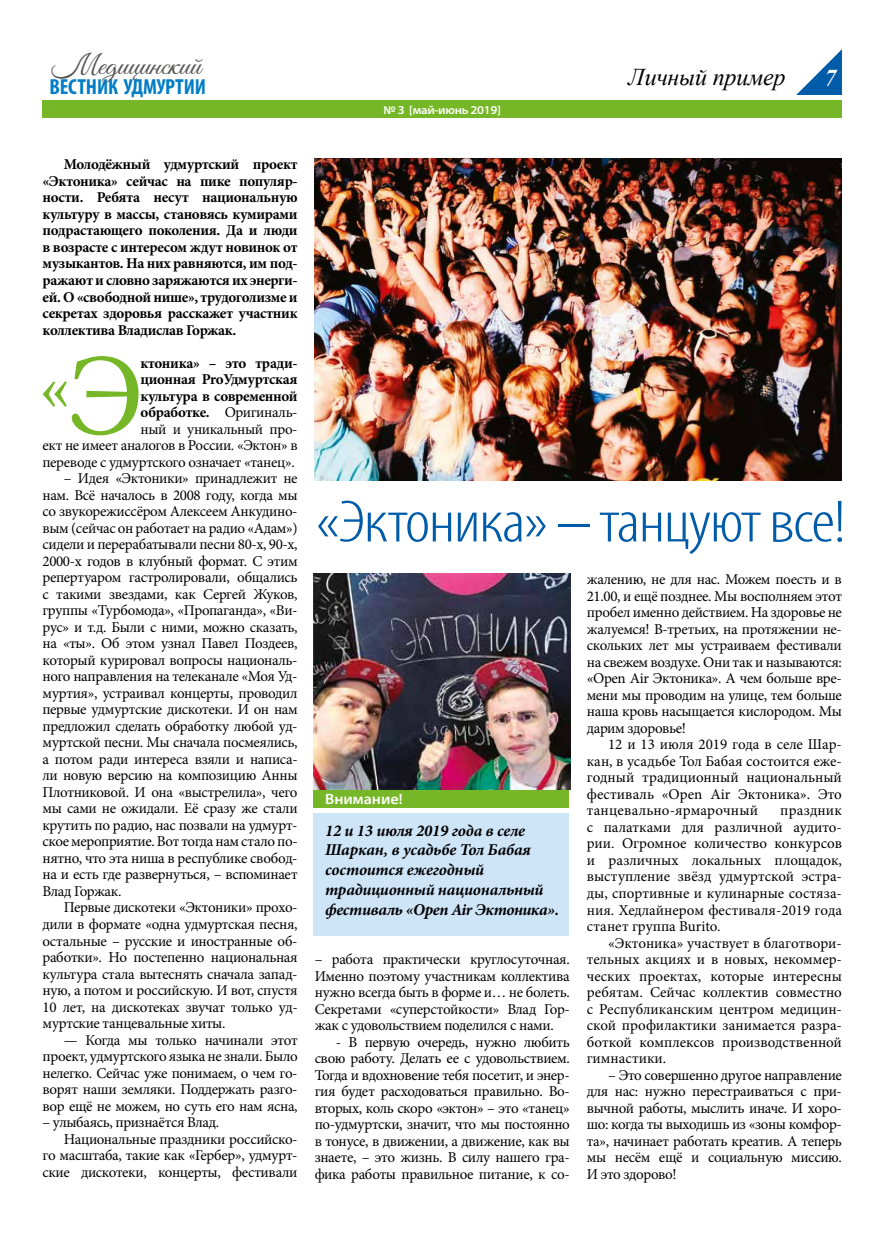
<style>
.page{position:relative;width:893px;height:1234px;background:#fff}
.page>*{position:absolute;margin:0;border:0;box-sizing:border-box;transform-origin:0 0}
.t1{font:69.9px "Minion Pro";color:#75b726}
.t2{font:300 condensed 60px "Myriad Pro";letter-spacing:-.025em;color:#005ba9;scale:1.2 1}
.t3{font:27.9px "Good Vibes Pro";color:#565655;scale:1.1 1}
.t4{font:italic 24px "Times New Roman";letter-spacing:-.01em;color:#000}
.t5{font:italic 700 24px "Times New Roman";color:#fff}
.t6{font:700 condensed 21.9px "Myriad Pro";letter-spacing:-.005em;color:#007dc6}
.t7{font:italic 700 16.5px/19.8px "Minion Pro";letter-spacing:-.015em;color:#000}
.t8{font:15px/16.5px "Minion Pro";letter-spacing:-.025em;color:#000;text-align:justify}
.t9{font:700 15px/16.5px "Minion Pro";letter-spacing:-.025em;color:#000;text-align:justify}
.t10{font:600 semi-expanded 15px "Myriad Pro";color:#fff}
.t11{font:600 semi-expanded 12px "Myriad Pro";letter-spacing:-.025em;color:#fff}
.s1{font-size:116.55px}
.s2{font-weight:700}
</style>
<div class="page">
<svg style="left:796px;top:49px;width:46px;height:46px"></svg>
<div style="left:43px;top:101px;width:799px;height:17px;background:#75b726"></div>
<div style="left:314px;top:812px;width:255px;height:123px;background:#cee4f7"></div>
<div style="left:314px;top:788px;width:255px;height:19px;background:#75b726"></div>
<img style="left:314px;top:573px;width:257px;height:216px">
<img style="left:315px;top:158px;width:527px;height:322px">
<h3 class="t3" style="left:52px;top:48px;width:137px">Медицинский</h3>
<h3 class="t6" style="left:49px;top:73px;width:158px">ВЕСТНИК УДМУРТИИ</h3>
<p class="t11" style="left:384px;top:103px;width:119px">№ 3 [май-июнь 2019]</p>
<h3 class="t4" style="left:628px;top:61px;width:159px">Личный пример</h3>
<h3 class="t5" style="left:824px;top:61px;width:13px">7</h3>
<p class="t9" style="left:43px;top:156px;width:257px;text-indent:21px">Молодёжный удмуртский проект «Эктоника» сейчас на пике популяр&shy;ности. Ребята несут национальную культуру в массы, становясь кумирами подрастающего поколения. Да и люди в возрасте с интересом ждут новинок от музыкантов. На них равняются, им под&shy;ражают и словно заряжаются их энерги&shy;ей. О «свободной нише», трудоголизме и секретах здоровья расскажет участник коллектива Владислав Горжак.</p>
<h1 class="t1" style="left:39px;top:340px;width:106px">«<span class="s1">Э</span></h1>
<p class="t8" style="left:43px;top:354px;width:257px;text-align:right"><span class="s2">ктоника» – это тради-<br>ционная ProУдмуртская<br>культура в современной<br>обработке.</span> Оригиналь-<br>ный и уникальный про-<br>ект не имеет аналогов в России. «Эктон» в переводе с удмуртского означает «танец».</p>
<p class="t8" style="left:43px;top:470px;width:257px;text-indent:21px">– Идея «Эктоники» принадлежит не нам. Всё началось в 2008 году, когда мы со звукорежиссёром Алексеем Анкудино&shy;вым (сейчас он работает на радио «Адам») сидели и перерабатывали песни 80-х, 90-х, 2000-х годов в клубный формат. С этим репертуаром гастролировали, общались с такими звездами, как Сергей Жуков, группы «Турбомода», «Пропаганда», «Ви&shy;рус» и т.д. Были с ними, можно сказать, на «ты». Об этом узнал Павел Поздеев, который курировал вопросы националь&shy;ного направления на телеканале «Моя Уд&shy;муртия», устраивал концерты, проводил первые удмуртские дискотеки. И он нам предложил сделать обработку любой уд&shy;муртской песни. Мы сначала посмеялись, а потом ради интереса взяли и написа&shy;ли новую версию на композицию Анны Плотниковой. И она «выстрелила», чего мы сами не ожидали. Её сразу же стали крутить по радио, нас позвали на удмурт&shy;ское мероприятие. Вот тогда нам стало по&shy;нятно, что эта ниша в республике свобод&shy;на и есть где развернуться, – вспоминает Влад Горжак.</p>
<p class="t8" style="left:43px;top:899px;width:257px;text-indent:21px">Первые дискотеки «Эктоники» прохо&shy;дили в формате «одна удмуртская песня, остальные – русские и иностранные об&shy;работки». Но постепенно национальная культура стала вытеснять сначала запад&shy;ную, а потом и российскую. И вот, спустя 10 лет, на дискотеках звучат только уд&shy;муртские танцевальные хиты.</p>
<p class="t8" style="left:43px;top:1031px;width:257px;text-indent:21px">— Когда мы только начинали этот проект, удмуртского языка не знали. Было нелегко. Сейчас уже понимаем, о чем го&shy;ворят наши земляки. Поддержать разго&shy;вор ещё не можем, но суть его нам ясна,</p>
<p class="t8" style="left:43px;top:1113px;width:178px">– улыбаясь, признаётся Влад.</p>
<p class="t8" style="left:64px;top:1130px;width:235px">Национальные праздники российско-</p>
<p class="t8" style="left:43px;top:1146px;width:257px">го масштаба, такие как «Гербер», удмурт-</p>
<p class="t8" style="left:43px;top:1163px;width:257px">ские дискотеки, концерты, фестивали</p>
<h2 class="t2" style="left:316px;top:489px;width:443px">«Эктоника» – танцуют все!</h2>
<p class="t10" style="left:325px;top:790px;width:79px">Внимание!</p>
<p class="t7" style="left:325px;top:820px;width:235px">12 и 13 июля 2019 года в селе<br>Шаркан, в усадьбе Тол Бабая состоится ежегодный традиционный национальный фестиваль «Open Air Эктоника».</p>
<p class="t8" style="left:315px;top:950px;width:257px">– работа практически круглосуточная.<br>Именно поэтому участникам коллектива нужно всегда быть в форме и… не болеть.<br>Секретами «суперстойкости» Влад Гор&shy;жак с удовольствием поделился с нами.</p>
<p class="t8" style="left:315px;top:1033px;width:257px;text-indent:21px">- В первую очередь, нужно любить свою работу. Делать ее с удовольствием.<br>Тогда и вдохновение тебя посетит, и энер&shy;гия будет расходоваться правильно. Во&shy;вторых, коль скоро «эктон» – это «танец» по-удмуртски, значит, что мы постоянно в тонусе, в движении, а движение, как вы знаете, – это жизнь. В силу нашего гра&shy;фика работы правильное питание, к со-</p>
<p class="t8" style="left:587px;top:571px;width:257px">жалению, не для нас. Можем поесть и в 21.00, и ещё позднее. Мы восполняем этот пробел именно действием. На здоровье не жалуемся! В-третьих, на протяжении не&shy;скольких лет мы устраиваем фестивали на свежем воздухе. Они так и называются: «Open Air Эктоника». А чем больше вре&shy;мени мы проводим на улице, тем больше наша кровь насыщается кислородом. Мы дарим здоровье!</p>
<p class="t8" style="left:587px;top:736px;width:257px;text-indent:21px">12 и 13 июля 2019 года в селе Шар&shy;кан, в усадьбе Тол Бабая состоится еже&shy;годный традиционный национальный фестиваль «Open Air Эктоника». Это танцевально-ярмарочный</p>
<p class="t8" style="left:587px;top:802px;width:257px;text-indent:193px">праздник с палатками для различной аудито&shy;рии. Огромное количество конкурсов и различных локальных площадок, выступление звёзд удмуртской эстра&shy;ды, спортивные и кулинарные состяза&shy;ния. Хедлайнером фестиваля-2019 года станет группа Burito.</p>
<p class="t8" style="left:587px;top:934px;width:257px;text-indent:21px">«Эктоника» участвует в благотвори&shy;тельных акциях и в новых, некоммер&shy;ческих проектах, которые интересны ребятам. Сейчас коллектив совместно с Республиканским центром медицин&shy;ской профилактики занимается разра&shy;боткой комплексов производственной гимнастики.</p>
<p class="t8" style="left:587px;top:1066px;width:257px;text-indent:21px">– Это совершенно другое направление для нас: нужно перестраиваться с при&shy;вычной работы, мыслить иначе. И хоро&shy;шо: когда ты выходишь из «зоны комфор&shy;та», начинает работать креатив. А теперь мы несём ещё и социальную миссию.<br>И это здорово!</p>
</div>
